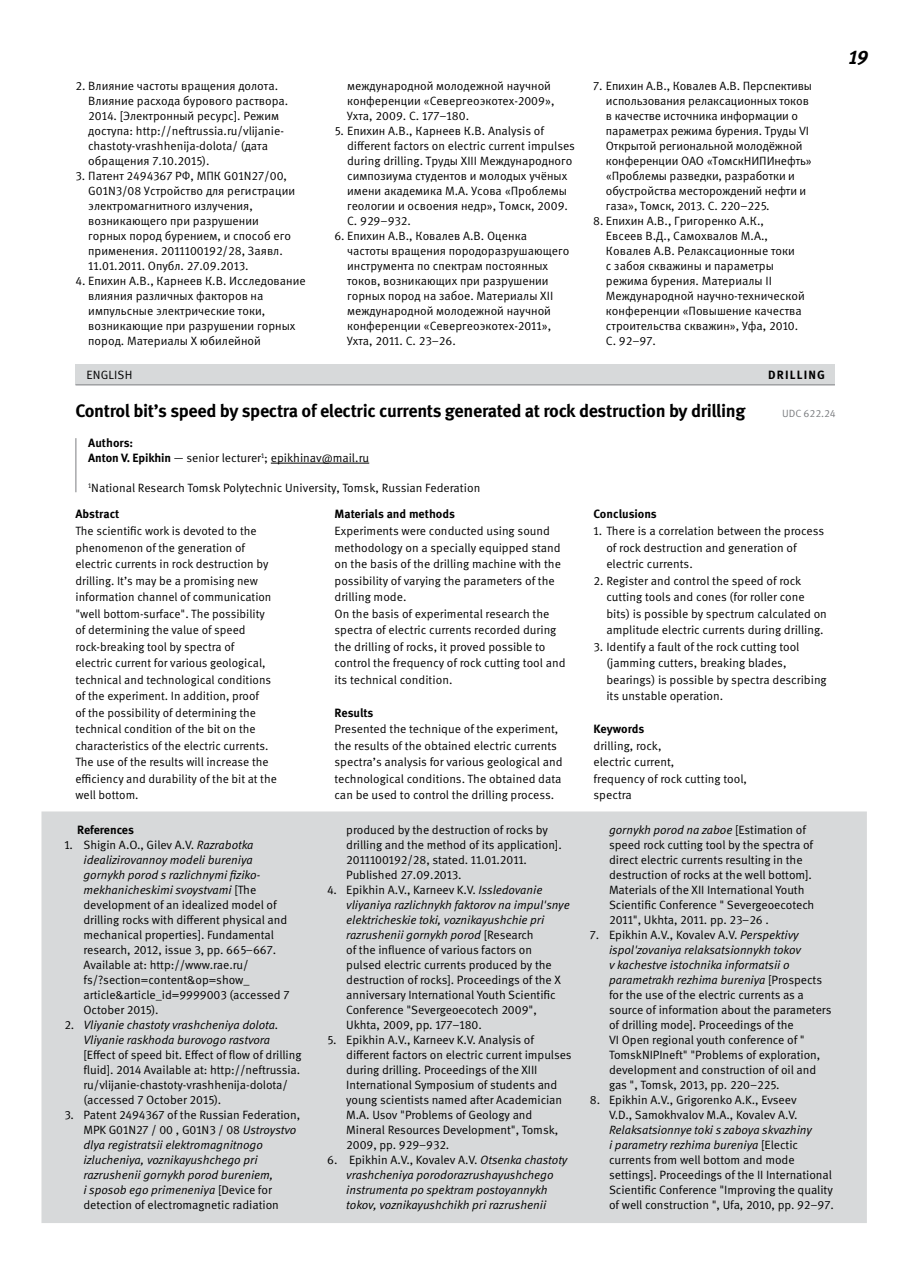
<style>
.page{position:relative;width:919px;height:1272px;background:#fff}
.page>*{position:absolute;margin:0;border:0;box-sizing:border-box;transform-origin:0 0}
.t1{font:italic 700 19.5px "Meta Pro";color:#000}
.t2{font:700 18px "Meta Pro";letter-spacing:-.02em;color:#000}
.t3{font:12px/15px "Meta Pro";letter-spacing:-.005em;color:#000}
.t4{font:italic 12px/15px "Meta Pro";letter-spacing:-.005em;color:#000}
.t5{font:700 12px "Meta Pro";letter-spacing:-.005em;color:#000}
.t6{font:10.5px "Meta Pro";color:#7c7e81}
.s1{font-weight:700}
.s2{font-style:italic}
.s3{font-style:normal}
</style>
<div class="page">
<hr style="left:271px;top:463px;width:98px;height:1px;background:#000">
<div style="left:41px;top:811px;width:825px;height:411px;background:#d7d9da;border:2px solid #d7d9da"></div>
<div style="left:75px;top:364px;width:759px;height:20px;background:#d7d9da"></div>
<hr style="left:75px;top:384px;width:759px;height:1px;background:#7c7e81">
<hr style="left:75px;top:438px;width:1px;height:54px;background:#7c7e81">
<p class="t3" style="left:88px;top:79px;width:201px;text-indent:-13px">2. Влияние частоты вращения долота.<br>Влияние расхода бурового раствора.<br>2014. [Электронный ресурс]. Режим доступа: http://neftrussia.ru/vlijanie&shy;chastoty-vrashhenija-dolota/ (дата обращения 7.10.2015).</p>
<p class="t3" style="left:88px;top:169px;width:208px;text-indent:-13px">3. Патент 2494367 РФ, МПК G01N27/00, G01N3/08 Устройство для регистрации электромагнитного излучения, возникающего при разрушении горных пород бурением, и способ его применения. 2011100192/28, Заявл.<br>11.01.2011. Опубл. 27.09.2013.</p>
<p class="t3" style="left:88px;top:274px;width:219px;text-indent:-13px">4. Епихин А.В., Карнеев К.В. Исследование влияния различных факторов на импульсные электрические токи, возникающие при разрушении горных пород. Материалы X юбилейной</p>
<p class="t3" style="left:347px;top:79px;width:209px">международной молодежной научной конференции «Севергеоэкотех-2009»,<br>Ухта, 2009. С. 177–180.</p>
<p class="t3" style="left:347px;top:124px;width:229px;text-indent:-13px">5. Епихин А.В., Карнеев К.В. Analysis of different factors on electric current impulses during drilling. Труды XIII Международного симпозиума студентов и молодых учёных имени академика М.А. Усова «Проблемы геологии и освоения недр», Томск, 2009.<br>С. 929–932.</p>
<p class="t3" style="left:347px;top:229px;width:224px;text-indent:-13px">6. Епихин А.В., Ковалев А.В. Оценка частоты вращения породоразрушающего инструмента по спектрам постоянных токов, возникающих при разрушении горных пород на забое. Материалы XII международной молодежной научной конференции «Севергеоэкотех-2011», Ухта, 2011. С. 23–26.</p>
<p class="t3" style="left:606px;top:79px;width:207px;text-indent:-13px">7. Епихин А.В., Ковалев А.В. Перспективы использования релаксационных токов в качестве источника информации о параметрах режима бурения. Труды VI Открытой региональной молодёжной конференции ОАО «ТомскНИПИнефть» «Проблемы разведки, разработки и обустройства месторождений нефти и газа», Томск, 2013. C. 220–225.</p>
<p class="t3" style="left:606px;top:214px;width:200px;text-indent:-13px">8. Епихин А.В., Григоренко А.К.,<br>Евсеев В.Д., Самохвалов М.А.,<br>Ковалев А.В. Релаксационные токи<br>с забоя скважины и параметры режима бурения. Материалы II<br>Международной научно-технической конференции «Повышение качества строительства скважин», Уфа, 2010.<br>С. 92–97.</p>
<p class="t3" style="left:86px;top:367px;width:14px">English</p>
<p class="t5" style="left:768px;top:367px;width:17px">Drilling</p>
<h2 class="t2" style="left:75px;top:399px;width:671px">Control bit’s speed by spectra of electric currents generated at rock destruction by drilling</h2>
<p class="t6" style="left:782px;top:406px;width:55px">UDC 622.24</p>
<p class="t3" style="left:88px;top:436px;width:282px"><span class="s1">Authors:<br>Anton V. Epikhin</span> — senior lecturer<sup>1</sup>; epikhinav@mail.ru</p>
<p class="t3" style="left:88px;top:481px;width:393px"><sup>1</sup>National Research Tomsk Polytechnic University, Tomsk, Russian Federation</p>
<p class="t5" style="left:75px;top:506px;width:45px">Abstract</p>
<p class="t3" style="left:75px;top:523px;width:203px;line-height:16.5px">The scientific work is devoted to the phenomenon of the generation of electric currents in rock destruction by drilling. It’s may be a promising new information channel of communication "well bottom-surface". The possibility of determining the value of speed rock-breaking tool by spectra of<br>electric current for various geological, technical and technological conditions of the experiment. In addition, proof<br>of the possibility of determining the technical condition of the bit on the characteristics of the electric currents.<br>The use of the results will increase the efficiency and durability of the bit at the well bottom.</p>
<p class="t5" style="left:77px;top:822px;width:58px">References</p>
<p class="t3" style="left:83px;top:837px;width:207px;text-indent:-19px">1. Shigin A.O., Gilev A.V. <span class="s2">Razrabotka idealizirovannoy modeli bureniya gornykh porod s razlichnymi fiziko&shy;mekhanicheskimi svoystvami</span> [The development of an idealized model of drilling rocks with different physical and mechanical properties]. Fundamental research, 2012, issue 3, pp. 665–667.<br>Available at: http://www.rae.ru/ fs/?section=content&amp;op=show_ article&amp;article_id=9999003 (accessed 7<br>October 2015).</p>
<p class="t4" style="left:83px;top:1017px;width:196px;text-indent:-19px"><span class="s3">2.</span> Vliyanie chastoty vrashcheniya dolota.<br>Vliyanie raskhoda burovogo rastvora</p>
<p class="t3" style="left:83px;top:1047px;width:219px">[Effect of speed bit. Effect of flow of drilling fluid]. 2014 Available at: http://neftrussia. ru/vlijanie-chastoty-vrashhenija-dolota/ (accessed 7 October 2015).</p>
<p class="t4" style="left:83px;top:1107px;width:218px;text-indent:-19px"><span class="s3">3. Patent 2494367 of the Russian Federation, MPK G01N27 / 00 , G01N3 / 08</span> Ustroystvo dlya registratsii elektromagnitnogo izlucheniya, voznikayushchego pri razrushenii gornykh porod bureniem,<br>i sposob ego primeneniya <span class="s3">[Device for detection of electromagnetic radiation</span></p>
<p class="t5" style="left:334px;top:506px;width:122px">Materials and methods</p>
<p class="t3" style="left:334px;top:523px;width:232px;line-height:16.5px">Experiments were conducted using sound methodology on a specially equipped stand on the basis of the drilling machine with the possibility of varying the parameters of the drilling mode.<br>On the basis of experimental research the spectra of electric currents recorded during the drilling of rocks, it proved possible to control the frequency of rock cutting tool and its technical condition.</p>
<p class="t5" style="left:334px;top:704px;width:40px">Results</p>
<p class="t3" style="left:334px;top:721px;width:230px;line-height:16.5px">Presented the technique of the experiment, the results of the obtained electric currents spectra’s analysis for various geological and technological conditions. The obtained data can be used to control the drilling process.</p>
<p class="t3" style="left:346px;top:822px;width:217px">produced by the destruction of rocks by drilling and the method of its application].<br>2011100192/28, stated. 11.01.2011.<br>Published 27.09.2013.</p>
<p class="t3" style="left:346px;top:882px;width:225px;text-indent:-19px">4. Epikhin A.V., Karneev K.V. <span class="s2">Issledovanie vliyaniya razlichnykh faktorov na impul'snye elektricheskie toki, voznikayushchie pri razrushenii gornykh porod</span> [Research<br>of the influence of various factors on pulsed electric currents produced by the destruction of rocks]. Proceedings of the X anniversary International Youth Scientific Conference "Severgeoecotech 2009", Ukhta, 2009, pp. 177–180.</p>
<p class="t3" style="left:346px;top:1032px;width:227px;text-indent:-19px">5. Epikhin A.V., Karneev K.V. Analysis of different factors on electric current impulses during drilling. Proceedings of the XIII International Symposium of students and young scientists named after Academician M.A. Usov "Problems of Geology and Mineral Resources Development", Tomsk, 2009, pp. 929–932.</p>
<p class="t4" style="left:327px;top:1152px;width:242px;text-align:center"><span class="s3">6. Epikhin A.V., Kovalev A.V.</span> Otsenka chastoty vrashcheniya porodorazrushayushchego instrumenta po spektram postoyannykh<br>tokov, voznikayushchikh pri razrushenii</p>
<p class="t5" style="left:593px;top:506px;width:65px">Conclusions</p>
<p class="t3" style="left:606px;top:523px;width:219px;line-height:16.5px;text-indent:-13px">1. There is a correlation between the process of rock destruction and generation of electric currents.</p>
<p class="t3" style="left:606px;top:572px;width:222px;line-height:16.5px;text-indent:-13px">2. Register and control the speed of rock cutting tools and cones (for roller cone bits) is possible by spectrum calculated on amplitude electric currents during drilling.</p>
<p class="t3" style="left:606px;top:638px;width:222px;line-height:16.5px;text-indent:-13px">3. Identify a fault of the rock cutting tool (jamming cutters, breaking blades, bearings) is possible by spectra describing its unstable operation.</p>
<p class="t5" style="left:593px;top:721px;width:52px">Keywords</p>
<p class="t3" style="left:593px;top:737px;width:155px;line-height:16.5px">drilling, rock,<br>electric current,<br>frequency of rock cutting tool, spectra</p>
<p class="t3" style="left:609px;top:822px;width:207px"><span class="s2">gornykh porod na zaboe</span> [Estimation of speed rock cutting tool by the spectra of direct electric currents resulting in the destruction of rocks at the well bottom].<br>Materials of the XII International Youth Scientific Conference " Severgeoecotech 2011", Ukhta, 2011. pp. 23–26 .</p>
<p class="t3" style="left:609px;top:927px;width:224px;text-indent:-19px">7. Epikhin A.V., Kovalev A.V. <span class="s2">Perspektivy ispol'zovaniya relaksatsionnykh tokov<br>v kachestve istochnika informatsii o parametrakh rezhima bureniya</span> [Prospects for the use of the electric currents as a source of information about the parameters of drilling mode]. Proceedings of the<br>VI Open regional youth conference of " TomskNIPIneft" "Problems of exploration, development and construction of oil and gas ", Tomsk, 2013, pp. 220–225.</p>
<p class="t3" style="left:590px;top:1092px;width:209px;text-align:right">8. Epikhin A.V., Grigorenko A.K., Evseev<br>V.D., Samokhvalov M.A., Kovalev A.V.</p>
<p class="t3" style="left:609px;top:1122px;width:226px"><span class="s2">Relaksatsionnye toki s zaboya skvazhiny<br>i parametry rezhima bureniya</span> [Electic currents from well bottom and mode settings]. Proceedings of the II International Scientific Conference "Improving the quality of well construction ", Ufa, 2010, pp. 92–97.</p>
<h1 class="t1" style="left:848px;top:45px;width:21px">19</h1>
</div>
